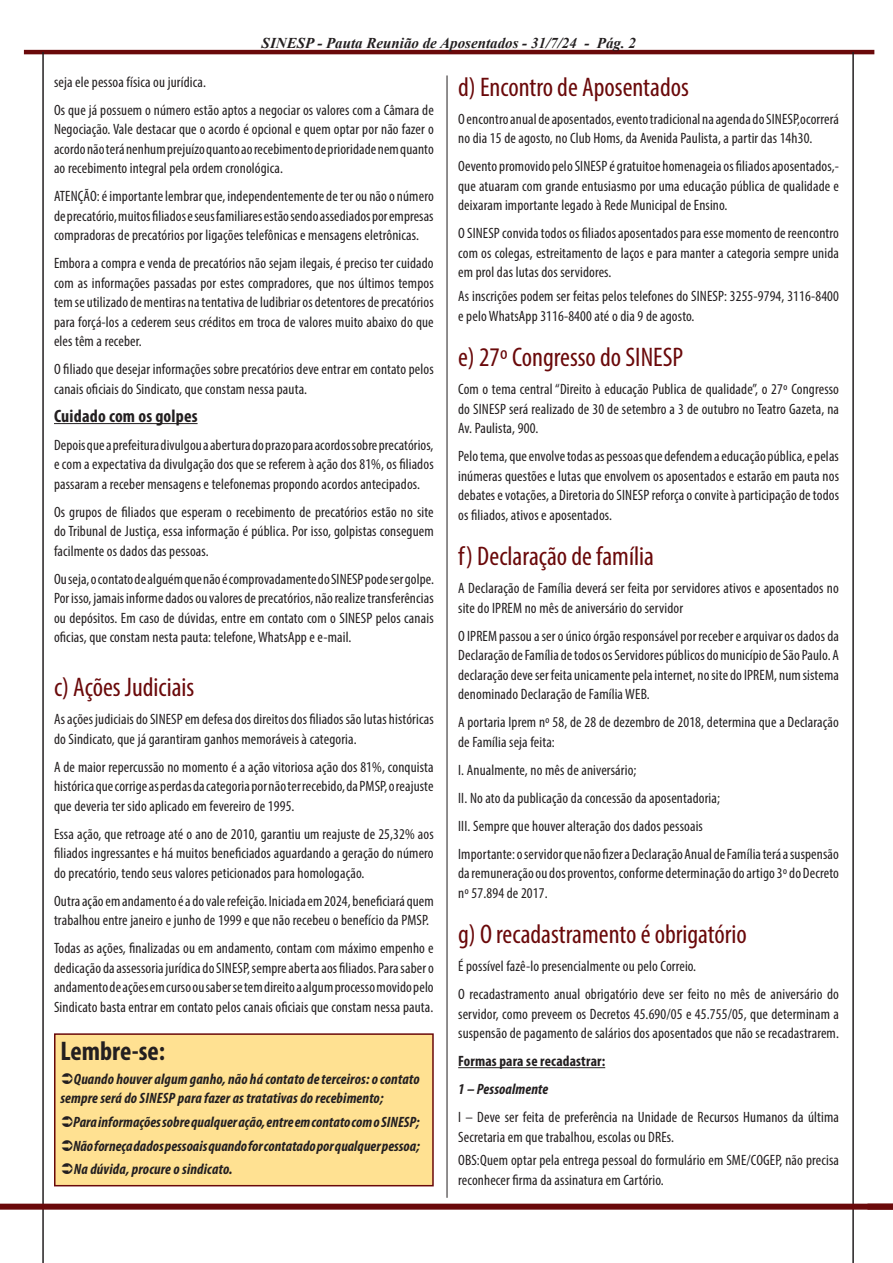
<style>
.page{position:relative;width:893px;height:1263px;background:#fff}
.page>*{position:absolute;margin:0;border:0;box-sizing:border-box;transform-origin:0 0}
.t1{font:condensed 27px "Myriad Pro";color:#6a090a}
.t2{font:700 condensed 27px "Myriad Pro";color:#231f20}
.t3{font:700 condensed 18px "Myriad Pro";letter-spacing:.01em;color:#231f20}
.t4{font:condensed 15px/19.5px "Myriad Pro";letter-spacing:.01em;color:#231f20}
.t5{font:italic 700 condensed 15px/23.7px "Myriad Pro";letter-spacing:.01em;color:#231f20}
.t6{font:italic 700 15px "Times New Roman";color:#231f20}
.t7{font:700 condensed 15px "Myriad Pro";letter-spacing:.01em;color:#231f20}
</style>
<div class="page">
<div style="left:54px;top:1033px;width:380px;height:153px;background:#ffe192;border:2px solid #6a090a"></div>
<hr style="left:24px;top:50px;width:850px;height:4px;background:#6a090a">
<hr style="left:42px;top:52px;width:2px;height:1211px;background:#231f20">
<hr style="left:852px;top:52px;width:2px;height:1211px;background:#231f20">
<hr style="left:447px;top:75px;width:1px;height:1123px;background:#231f20">
<div style="left:0;top:1203px;width:893px;height:6px;background:#6a090a"></div>
<hr style="left:54px;top:423px;width:144px;height:1px;background:#231f20">
<hr style="left:458px;top:1067px;width:147px;height:1px;background:#231f20">
<p class="t6" style="left:262px;top:33px;width:376px">SINESP - Pauta Reunião de Aposentados - 31/7/24 - Pág. 2</p>
<p class="t4" style="left:54px;top:68px;width:381px;line-height:28px">seja ele pessoa física ou jurídica.<br>Os que já possuem o número estão aptos a negociar os valores com a Câmara de</p>
<p class="t4" style="left:54px;top:119px;width:381px;text-align:justify">Negociação. Vale destacar que o acordo é opcional e quem optar por não fazer o acordo não terá nenhum prejuízo quanto ao recebimento de prioridade nem quanto ao recebimento integral pela ordem cronológica.</p>
<p class="t4" style="left:54px;top:186px;width:381px;text-align:justify">ATENÇÃO: é importante lembrar que, independentemente de ter ou não o número de precatório, muitos filiados e seus familiares estão sendo assediados por empresas compradoras de precatórios por ligações telefônicas e mensagens eletrônicas.</p>
<p class="t4" style="left:54px;top:253px;width:381px;text-align:justify">Embora a compra e venda de precatórios não sejam ilegais, é preciso ter cuidado com as informações passadas por estes compradores, que nos últimos tempos tem se utilizado de mentiras na tentativa de ludibriar os detentores de precatórios para forçá-los a cederem seus créditos em troca de valores muito abaixo do que eles têm a receber.</p>
<p class="t4" style="left:54px;top:359px;width:381px">O filiado que desejar informações sobre precatórios deve entrar em contato pelos canais oficiais do Sindicato, que constam nessa pauta.</p>
<p class="t3" style="left:54px;top:404px;width:145px">Cuidado com os golpes</p>
<p class="t4" style="left:54px;top:435px;width:381px;text-align:justify">Depois que a prefeitura divulgou a abertura do prazo para acordos sobre precatórios, e com a expectativa da divulgação dos que se referem à ação dos 81%, os filiados passaram a receber mensagens e telefonemas propondo acordos antecipados.</p>
<p class="t4" style="left:54px;top:502px;width:381px;text-align:justify">Os grupos de filiados que esperam o recebimento de precatórios estão no site do Tribunal de Justiça, essa informação é pública. Por isso, golpistas conseguem facilmente os dados das pessoas.</p>
<p class="t4" style="left:54px;top:569px;width:381px;text-align:justify">Ou seja, o contato de alguém que não é comprovadamente do SINESP pode ser golpe.<br>Por isso, jamais informe dados ou valores de precatórios, não realize transferências ou depósitos. Em caso de dúvidas, entre em contato com o SINESP pelos canais oficias, que constam nesta pauta: telefone, WhatsApp e e-mail.</p>
<h1 class="t1" style="left:54px;top:671px;width:142px">c) Ações Judiciais</h1>
<p class="t4" style="left:54px;top:709px;width:381px">As ações judiciais do SINESP em defesa dos direitos dos filiados são lutas históricas do Sindicato, que já garantiram ganhos memoráveis à categoria.</p>
<p class="t4" style="left:54px;top:757px;width:381px;text-align:justify">A de maior repercussão no momento é a ação vitoriosa ação dos 81%, conquista histórica que corrige as perdas da categoria por não ter recebido, da PMSP, o reajuste que deveria ter sido aplicado em fevereiro de 1995.</p>
<p class="t4" style="left:54px;top:824px;width:381px;text-align:justify">Essa ação, que retroage até o ano de 2010, garantiu um reajuste de 25,32% aos filiados ingressantes e há muitos beneficiados aguardando a geração do número do precatório, tendo seus valores peticionados para homologação.</p>
<p class="t4" style="left:54px;top:891px;width:381px">Outra ação em andamento é a do vale refeição. Iniciada em 2024, beneficiará quem trabalhou entre janeiro e junho de 1999 e que não recebeu o benefício da PMSP.</p>
<p class="t4" style="left:54px;top:938px;width:381px;text-align:justify">Todas as ações, finalizadas ou em andamento, contam com máximo empenho e dedicação da assessoria jurídica do SINESP, sempre aberta aos filiados. Para saber o andamento de ações em curso ou saber se tem direito a algum processo movido pelo Sindicato basta entrar em contato pelos canais oficiais que constam nessa pauta.</p>
<h1 class="t1" style="left:458px;top:70px;width:232px">d) Encontro de Aposentados</h1>
<p class="t4" style="left:458px;top:109px;width:382px">O encontro anual de aposentados, evento tradicional na agenda do SINESP,ocorrerá no dia 15 de agosto, no Club Homs, da Avenida Paulista, a partir das 14h30.</p>
<p class="t4" style="left:458px;top:156px;width:382px;text-align:justify">Oevento promovido pelo SINESP é gratuitoe homenageia os filiados aposentados,- que atuaram com grande entusiasmo por uma educação pública de qualidade e deixaram importante legado à Rede Municipal de Ensino.</p>
<p class="t4" style="left:458px;top:223px;width:382px;text-align:justify">O SINESP convida todos os filiados aposentados para esse momento de reencontro com os colegas, estreitamento de laços e para manter a categoria sempre unida em prol das lutas dos servidores.</p>
<p class="t4" style="left:458px;top:286px;width:382px">As inscrições podem ser feitas pelos telefones do SINESP: 3255-9794, 3116-8400 e pelo WhatsApp 3116-8400 até o dia 9 de agosto.</p>
<h1 class="t1" style="left:458px;top:341px;width:227px">e) 27º Congresso do SINESP</h1>
<p class="t4" style="left:458px;top:379px;width:382px;text-align:justify">Com o tema central “Direito à educação Publica de qualidade”, o 27º Congresso do SINESP será realizado de 30 de setembro a 3 de outubro no Teatro Gazeta, na Av. Paulista, 900.</p>
<p class="t4" style="left:458px;top:446px;width:382px;text-align:justify">Pelo tema, que envolve todas as pessoas que defendem a educação pública, e pelas inúmeras questões e lutas que envolvem os aposentados e estarão em pauta nos debates e votações, a Diretoria do SINESP reforça o convite à participação de todos os filiados, ativos e aposentados.</p>
<h1 class="t1" style="left:458px;top:540px;width:197px">f) Declaração de família</h1>
<p class="t4" style="left:458px;top:578px;width:382px">A Declaração de Família deverá ser feita por servidores ativos e aposentados no site do IPREM no mês de aniversário do servidor</p>
<p class="t4" style="left:458px;top:626px;width:382px;text-align:justify">O IPREM passou a ser o único órgão responsável por receber e arquivar os dados da Declaração de Família de todos os Servidores públicos do município de São Paulo. A declaração deve ser feita unicamente pela internet, no site do IPREM, num sistema denominado Declaração de Família WEB.</p>
<p class="t4" style="left:458px;top:712px;width:382px">A portaria Iprem nº 58, de 28 de dezembro de 2018, determina que a Declaração de Família seja feita:</p>
<p class="t4" style="left:458px;top:755px;width:382px;line-height:28px">I. Anualmente, no mês de aniversário;<br>II. No ato da publicação da concessão da aposentadoria;<br>III. Sempre que houver alteração dos dados pessoais<br>Importante: o servidor que não fizer a Declaração Anual de Família terá a suspensão</p>
<p class="t4" style="left:458px;top:863px;width:382px">da remuneração ou dos proventos, conforme determinação do artigo 3º do Decreto nº 57.894 de 2017.</p>
<h1 class="t1" style="left:458px;top:918px;width:290px">g) O recadastramento é obrigatório</h1>
<p class="t4" style="left:458px;top:952px;width:382px;line-height:28px">É possível fazê-lo presencialmente ou pelo Correio.<br>O recadastramento anual obrigatório deve ser feito no mês de aniversário do</p>
<p class="t4" style="left:458px;top:1004px;width:382px">servidor, como preveem os Decretos 45.690/05 e 45.755/05, que determinam a suspensão de pagamento de salários dos aposentados que não se recadastrarem.</p>
<p class="t7" style="left:458px;top:1052px;width:149px">Formas para se recadastrar:</p>
<p class="t5" style="left:458px;top:1077px;width:92px">1 – Pessoalmente</p>
<p class="t4" style="left:458px;top:1107px;width:382px">I – Deve ser feita de preferência na Unidade de Recursos Humanos da última<br>Secretaria em que trabalhou, escolas ou DREs.</p>
<p class="t4" style="left:458px;top:1150px;width:382px">OBS:Quem optar pela entrega pessoal do formulário em SME/COGEP, não precisa reconhecer firma da assinatura em Cartório.</p>
<h1 class="t2" style="left:60px;top:1034px;width:106px">Lembre-se:</h1>
<p class="t5" style="left:60px;top:1069px;width:361px;line-height:19.5px;text-indent:14px">Quando houver algum ganho, não há contato de terceiros: o contato sempre será do SINESP para fazer as tratativas do recebimento;</p>
<p class="t5" style="left:73px;top:1110px;width:348px;text-align:justify">Para informações sobre qualquer ação, entre em contato com o SINESP; Não forneça dados pessoais quando for contatado por qualquer pessoa; Na dúvida, procure o sindicato.</p>
</div>
